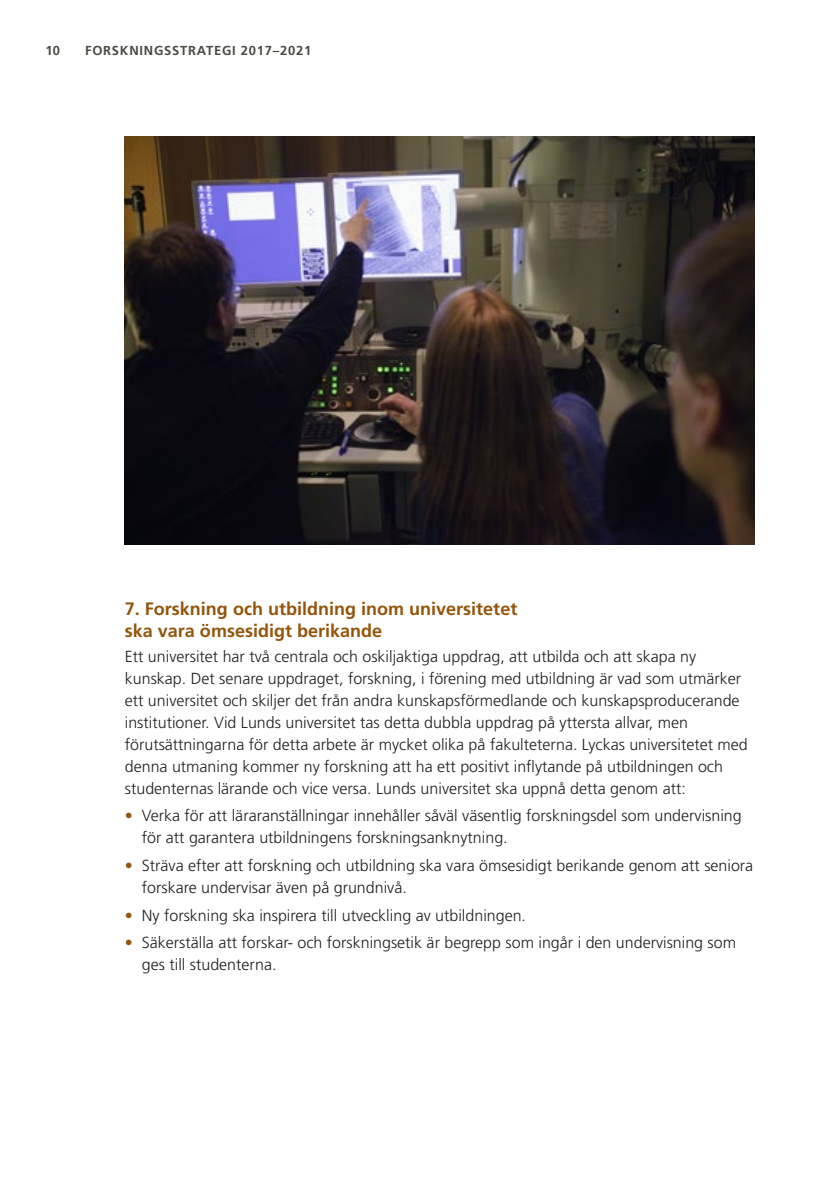
<style>
.page{position:relative;width:840px;height:1191px;background:#fff}
.page>*{position:absolute;margin:0;border:0;box-sizing:border-box;transform-origin:0 0}
.t1{font:700 18px/22px "Frutiger LT Std";color:#94550c}
.t2{font:300 16px/22px "Frutiger LT Std";color:#231f20}
.t3{font:700 13px "Frutiger LT Std";letter-spacing:.06em;color:#4c4b43}
.s1{color:#94550c}
</style>
<div class="page">
<img style="left:125px;top:136px;width:629px;height:408px">
<p class="t3" style="left:45px;top:43px;width:16px">10</p>
<p class="t3" style="left:85px;top:43px;width:227px">FORSKNINGSSTRATEGI 2017–2021</p>
<p class="t1" style="left:125px;top:597px;width:394px">7. Forskning och utbildning inom universitetet ska vara ömsesidigt berikande</p>
<p class="t2" style="left:125px;top:645px;width:624px">Ett universitet har två centrala och oskiljaktiga uppdrag, att utbilda och att skapa ny kunskap. Det senare uppdraget, forskning, i förening med utbildning är vad som utmärker ett universitet och skiljer det från andra kunskapsförmedlande och kunskapsproducerande institutioner. Vid Lunds universitet tas detta dubbla uppdrag på yttersta allvar, men förutsättningarna för detta arbete är mycket olika på fakulteterna. Lyckas universitetet med denna utmaning kommer ny forskning att ha ett positivt inflytande på utbildningen och studenternas lärande och vice versa. Lunds universitet ska uppnå detta genom att:</p>
<p class="t2" style="left:142px;top:805px;width:601px;text-indent:-17px"><span class="s1">•</span> Verka för att läraranställningar innehåller såväl väsentlig forskningsdel som undervisning för att garantera utbildningens forskningsanknytning.</p>
<p class="t2" style="left:142px;top:854px;width:612px;text-indent:-17px"><span class="s1">•</span> Sträva efter att forskning och utbildning ska vara ömsesidigt berikande genom att seniora forskare undervisar även på grundnivå.</p>
<p class="t2" style="left:125px;top:904px;width:402px"><span class="s1">•</span> Ny forskning ska inspirera till utveckling av utbildningen.</p>
<p class="t2" style="left:142px;top:932px;width:595px;text-indent:-17px"><span class="s1">•</span> Säkerställa att forskar- och forskningsetik är begrepp som ingår i den undervisning som ges till studenterna.</p>
</div>
